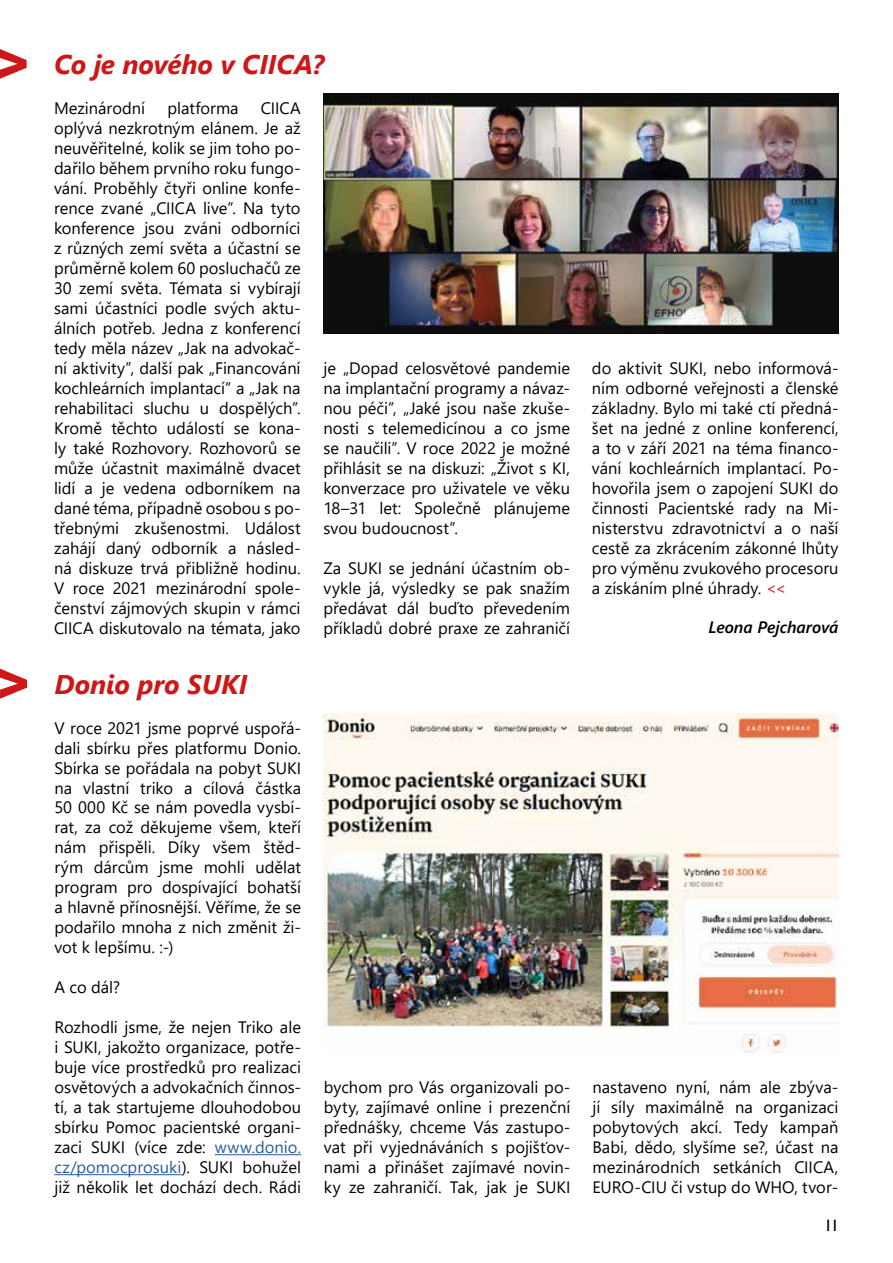
<style>
.page{position:relative;width:893px;height:1263px;background:#fff}
.page>*{position:absolute;margin:0;border:0;box-sizing:border-box;transform-origin:0 0}
.t1{font:italic 700 27px "Segoe UI";color:#cd1719}
.t2{font:16.5px/20px "Segoe UI";color:#000;text-align:justify}
.t3{font:italic 600 16.5px "Segoe UI";color:#000}
.t4{font:16.5px "Gill Sans";color:#000}
.s1{color:#275b9b}
.s2{color:#cd1719}
</style>
<div class="page">
<svg style="left:0;top:49px;width:27px;height:30px"></svg>
<svg style="left:0;top:669px;width:27px;height:30px"></svg>
<hr style="left:215px;top:1154px;width:86px;height:1px;background:#275b9b">
<hr style="left:54px;top:1174px;width:128px;height:1px;background:#275b9b">
<img style="left:323px;top:94px;width:516px;height:240px">
<img style="left:324px;top:713px;width:515px;height:340px">
<h1 class="t1" style="left:54px;top:39px;width:272px">Co je nového v CIICA?</h1>
<p class="t2" style="left:54px;top:97px;width:93px">Mezinárodní</p>
<p class="t2" style="left:167px;top:97px;width:73px">platforma</p>
<p class="t2" style="left:54px;top:97px;width:248px;text-indent:207px">CIICA oplývá nezkrotným elánem. Je až neuvěřitelné, kolik se jim toho po&shy;dařilo během prvního roku fungo&shy;vání. Proběhly čtyři online konfe&shy;rence zvané „CIICA live”. Na tyto konference jsou zváni odborníci z různých zemí světa a účastní se průměrně kolem 60 posluchačů ze 30 zemí světa. Témata si vybírají sami účastníci podle svých aktu&shy;álních potřeb. Jedna z konferencí tedy měla název „Jak na advokač&shy;ní aktivity”, další pak „Financování kochleárních implantací” a „Jak na rehabilitaci sluchu u dospělých”.<br>Kromě těchto událostí se kona&shy;ly také Rozhovory. Rozhovorů se může účastnit maximálně dvacet lidí a je vedena odborníkem na dané téma, případně osobou s po&shy;třebnými zkušenostmi. Událost zahájí daný odborník a násled&shy;ná diskuze trvá přibližně hodinu.<br>V roce 2021 mezinárodní spole&shy;čenství zájmových skupin v rámci CIICA diskutovalo na témata, jako</p>
<h1 class="t1" style="left:54px;top:658px;width:195px">Donio pro SUKI</h1>
<p class="t2" style="left:54px;top:716px;width:248px">V roce 2021 jsme poprvé uspořá&shy;dali sbírku přes platformu Donio.<br>Sbírka se pořádala na pobyt SUKI na vlastní triko a cílová částka 50 000 Kč se nám povedla vysbí&shy;rat, za což děkujeme všem, kteří nám přispěli. Díky všem štěd&shy;rým dárcům jsme mohli udělat program pro dospívající bohatší a hlavně přínosnější. Věříme, že se podařilo mnoha z nich změnit ži&shy;vot k lepšímu. :-)</p>
<p class="t2" style="left:54px;top:976px;width:67px">A co dál?</p>
<p class="t2" style="left:54px;top:1016px;width:248px">Rozhodli jsme, že nejen Triko ale i SUKI, jakožto organizace, potře&shy;buje více prostředků pro realizaci osvětových a advokačních činnos&shy;tí, a tak startujeme dlouhodobou sbírku Pomoc pacientské organi&shy;zaci SUKI (více zde: <span class="s1">www.donio. cz/pomocprosuki</span>). SUKI bohužel již několik let dochází dech. Rádi</p>
<p class="t2" style="left:323px;top:356px;width:248px">je „Dopad celosvětové pandemie na implantační programy a návaz&shy;nou péči”, „Jaké jsou naše zkuše&shy;nosti s telemedicínou a co jsme se naučili”. V roce 2022 je možné přihlásit se na diskuzi: „Život s KI, konverzace pro uživatele ve věku 18–31 let: Společně plánujeme svou budoucnost”.</p>
<p class="t2" style="left:323px;top:556px;width:248px">Za SUKI se jednání účastním ob&shy;vykle já, výsledky se pak snažím předávat dál buďto převedením příkladů dobré praxe ze zahraničí</p>
<p class="t2" style="left:324px;top:1076px;width:248px">bychom pro Vás organizovali po&shy;byty, zajímavé online i prezenční přednášky, chceme Vás zastupo&shy;vat při vyjednáváních s pojišťov&shy;nami a přinášet zajímavé novin&shy;ky ze zahraničí. Tak, jak je SUKI</p>
<p class="t2" style="left:592px;top:356px;width:248px">do aktivit SUKI, nebo informová&shy;ním odborné veřejnosti a členské základny. Bylo mi také ctí předná&shy;šet na jedné z online konferencí, a to v září 2021 na téma financo&shy;vání kochleárních implantací. Po&shy;hovořila jsem o zapojení SUKI do činnosti Pacientské rady na Mi&shy;nisterstvu zdravotnictví a o naší cestě za zkrácením zákonné lhůty pro výměnu zvukového procesoru a získáním plné úhrady. <span class="s2">&lt;&lt;</span></p>
<p class="t3" style="left:708px;top:612px;width:132px">Leona Pejcharová</p>
<p class="t2" style="left:592px;top:1076px;width:248px">nastaveno nyní, nám ale zbýva&shy;jí síly maximálně na organizaci pobytových akcí. Tedy kampaň Babi, dědo, slyšíme se?, účast na mezinárodních setkáních CIICA, EURO-CIU či vstup do WHO, tvor-</p>
<p class="t4" style="left:824px;top:1216px;width:16px">11</p>
</div>
